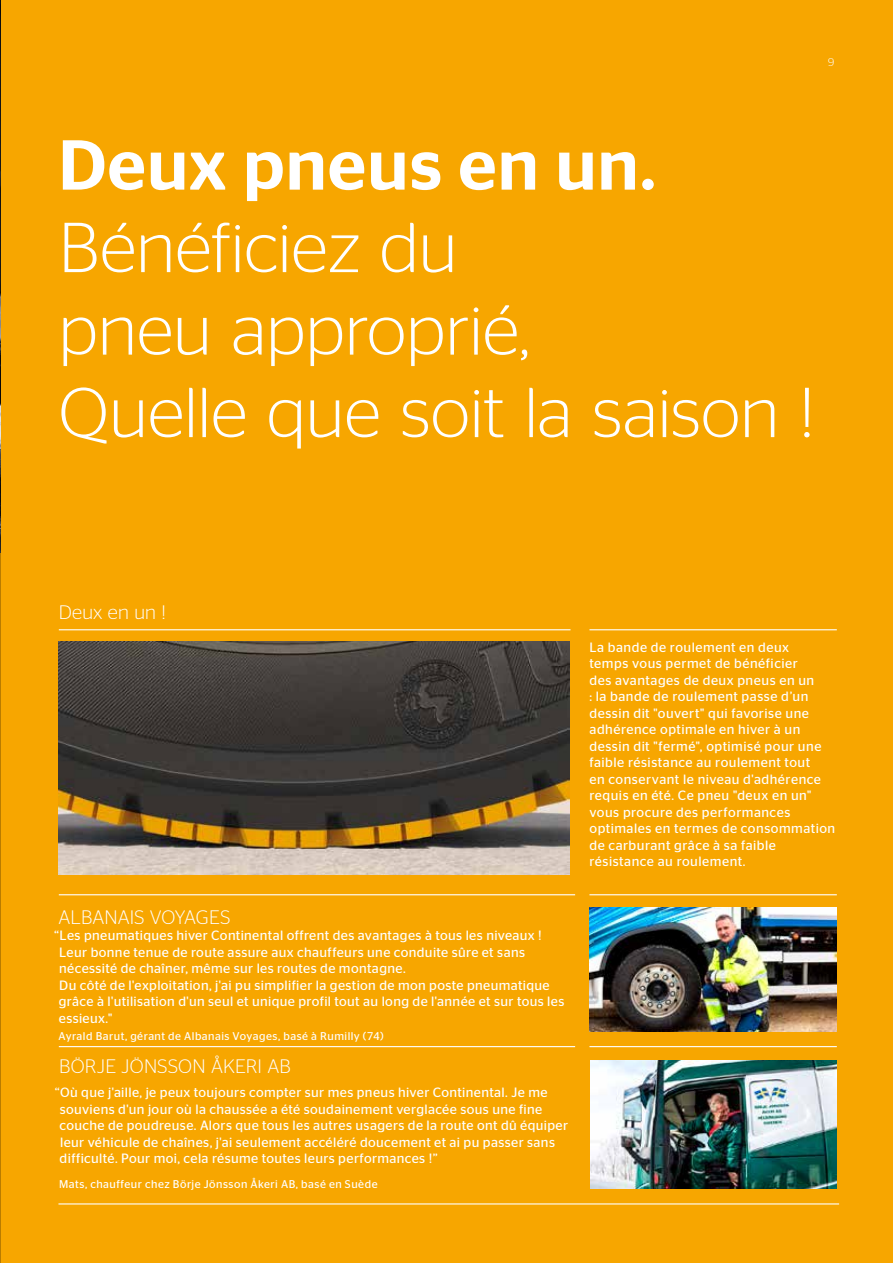
<style>
.page{position:relative;width:893px;height:1263px;background:#fff}
.page>*{position:absolute;margin:0;border:0;box-sizing:border-box;transform-origin:0 0}
.t1{font:300 70.5px/82.5px "Continental Stag Sans";color:#fff}
.t2{font:500 70.5px "Continental Stag Sans";letter-spacing:.015em;color:#fff}
.t3{font:300 19.5px "Continental Stag Sans";letter-spacing:.005em;color:#fff}
.t4{font:13.5px/16.5px "Continental Stag Sans";letter-spacing:.03em;color:#fff}
.t5{font:11.25px "Continental Stag Sans";letter-spacing:.045em;color:#fff}
.t6{font:300 11.25px "Continental Stag Sans";color:#fff}
</style>
<div class="page">
<div style="left:1px;top:0;width:892px;height:1263px;background:#f7a600"></div>
<img style="left:0;top:0;width:1px;height:553px">
<img style="left:589px;top:908px;width:248px;height:123px">
<img style="left:590px;top:1060px;width:247px;height:128px">
<img style="left:59px;top:641px;width:511px;height:233px">
<hr style="left:59px;top:894px;width:516px;height:1px;background:#fff">
<hr style="left:589px;top:629px;width:248px;height:1px;background:#fff">
<hr style="left:589px;top:894px;width:248px;height:1px;background:#fff">
<hr style="left:589px;top:1046px;width:248px;height:1px;background:#fff">
<hr style="left:58px;top:1203px;width:781px;height:1px;background:#fff">
<hr style="left:59px;top:629px;width:511px;height:1px;background:#fff">
<hr style="left:59px;top:1046px;width:516px;height:1px;background:#fff">
<p class="t6" style="left:828px;top:56px;width:8px">9</p>
<h1 class="t2" style="left:58px;top:124px;width:599px">Deux pneus en un.</h1>
<h1 class="t1" style="left:58px;top:205px;width:758px">Bénéficiez du<br>pneu approprié,<br>Quelle que soit la saison !</h1>
<h2 class="t3" style="left:59px;top:601px;width:109px">Deux en un !</h2>
<h2 class="t3" style="left:58px;top:906px;width:173px">ALBANAIS VOYAGES</h2>
<p class="t4" style="left:59px;top:927px;width:507px;text-indent:-5px">“Les pneumatiques hiver Continental offrent des avantages à tous les niveaux !<br>Leur bonne tenue de route assure aux chauffeurs une conduite sûre et sans nécessité de chaîner, même sur les routes de montagne.<br>Du côté de l'exploitation, j'ai pu simplifier la gestion de mon poste pneumatique grâce à l'utilisation d'un seul et unique profil tout au long de l'année et sur tous les essieux."</p>
<p class="t5" style="left:58px;top:1029px;width:327px">Ayrald Barut, gérant de Albanais Voyages, basé à Rumilly (74)</p>
<h2 class="t3" style="left:59px;top:1055px;width:233px">BÖRJE JÖNSSON ÅKERI AB</h2>
<p class="t4" style="left:59px;top:1084px;width:510px;text-indent:-5px">“Où que j'aille, je peux toujours compter sur mes pneus hiver Continental. Je me souviens d'un jour où la chaussée a été soudainement verglacée sous une fine couche de poudreuse. Alors que tous les autres usagers de la route ont dû équiper leur véhicule de chaînes, j'ai seulement accéléré doucement et ai pu passer sans difficulté. Pour moi, cela résume toutes leurs performances !”</p>
<p class="t5" style="left:59px;top:1178px;width:320px">Mats, chauffeur chez Börje Jönsson Åkeri AB, basé en Suède</p>
<p class="t4" style="left:589px;top:639px;width:247px">La bande de roulement en deux<br>temps vous permet de bénéficier<br>des avantages de deux pneus en un<br>: la bande de roulement passe d’un dessin dit "ouvert" qui favorise une adhérence optimale en hiver à un dessin dit "fermé", optimisé pour une faible résistance au roulement tout<br>en conservant le niveau d'adhérence requis en été. Ce pneu "deux en un" vous procure des performances optimales en termes de consommation de carburant grâce à sa faible résistance au roulement.</p>
</div>
